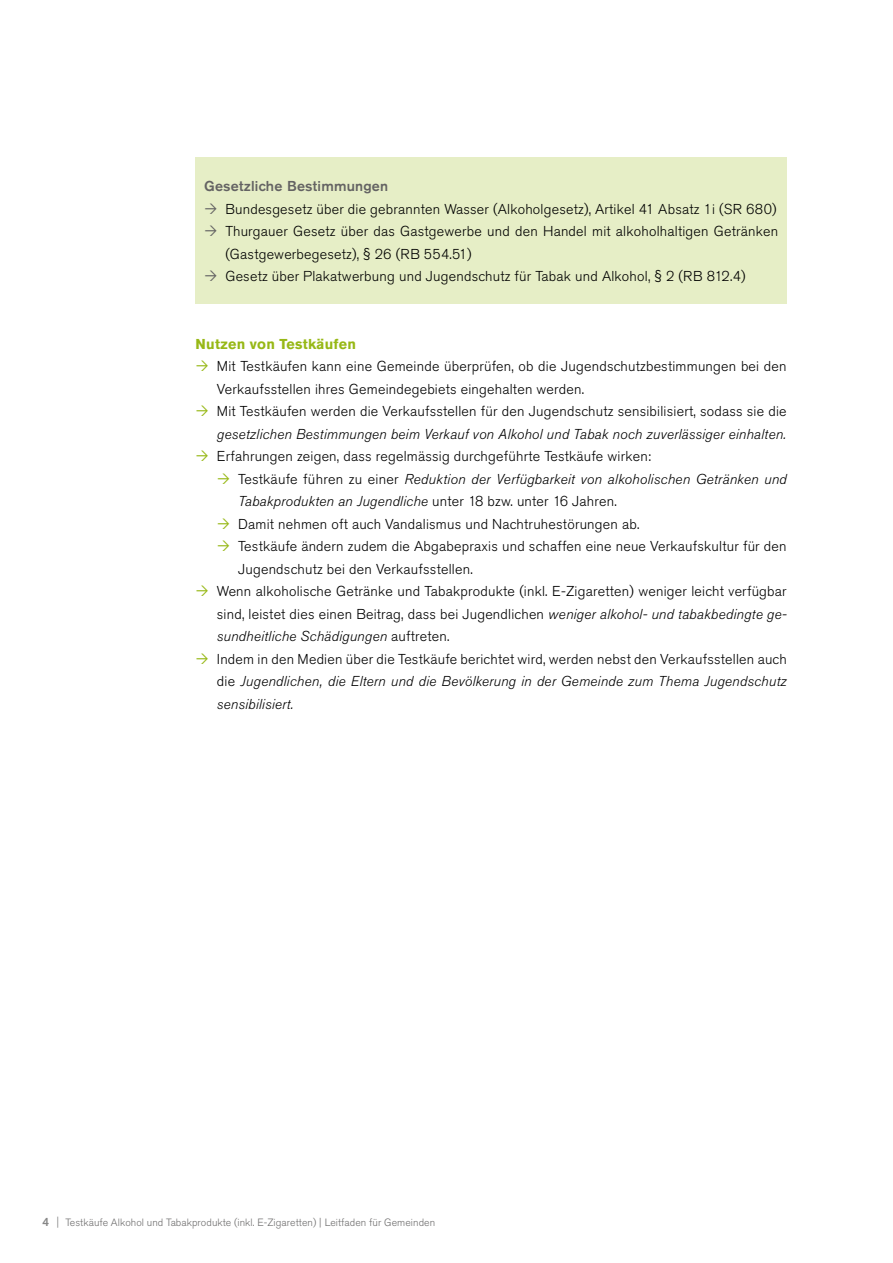
<style>
.page{position:relative;width:893px;height:1263px;background:#fff}
.page>*{position:absolute;margin:0;border:0;box-sizing:border-box;transform-origin:0 0}
.t1{font:300 14.25px/22.5px "Akzidenz Grotesk Pro";letter-spacing:.015em;color:#000}
.t2{font:italic 300 14.25px "Akzidenz Grotesk Pro";letter-spacing:.015em;color:#000}
.t3{font:500 14.25px "Akzidenz Grotesk Pro";letter-spacing:.015em;color:#646363}
.t4{font:700 14.25px "Akzidenz Grotesk Pro";letter-spacing:.015em;color:#97b816}
.t5{font:300 10.5px "Akzidenz Grotesk Pro";letter-spacing:.005em;color:#706f6f}
.s1{font-style:normal}
.s2{font-style:italic}
.s3{font-weight:500;font-size:12px;color:#878787}
.s4{font-size:12px;color:#878787}
</style>
<div class="page">
<div style="left:196px;top:157px;width:591px;height:147px;background:#e6eec6"></div>
<p class="t3" style="left:204px;top:177px;width:186px">Gesetzliche Bestimmungen</p>
<p class="t1" style="left:225px;top:197px;width:554px">Bundesgesetz über die gebrannten Wasser (Alkoholgesetz), Artikel 41 Absatz 1i (SR 680)<br>Thurgauer Gesetz über das Gastgewerbe und den Handel mit alkoholhaltigen Getränken (Gastgewerbegesetz), § 26 (RB 554.51)<br>Gesetz über Plakatwerbung und Jugendschutz für Tabak und Alkohol, § 2 (RB 812.4)</p>
<p class="t4" style="left:196px;top:334px;width:162px">Nutzen von Testkäufen</p>
<p class="t1" style="left:217px;top:355px;width:571px">Mit Testkäufen kann eine Gemeinde überprüfen, ob die Jugendschutzbestimmungen bei den<br>Verkaufsstellen ihres Gemeindegebiets eingehalten werden.<br>Mit Testkäufen werden die Verkaufsstellen für den Jugendschutz sensibilisiert, sodass sie die</p>
<p class="t2" style="left:217px;top:424px;width:571px">gesetzlichen Bestimmungen beim Verkauf von Alkohol und Tabak noch zuverlässiger einhalten.</p>
<p class="t1" style="left:217px;top:445px;width:436px">Erfahrungen zeigen, dass regelmässig durchgeführte Testkäufe wirken:</p>
<p class="t2" style="left:238px;top:469px;width:550px"><span class="s1">Testkäufe führen zu einer</span> Reduktion der Verfügbarkeit von alkoholischen Getränken und</p>
<p class="t2" style="left:238px;top:492px;width:380px">Tabakprodukten an Jugendliche <span class="s1">unter 18 bzw. unter 16 Jahren.</span></p>
<p class="t1" style="left:238px;top:512px;width:403px">Damit nehmen oft auch Vandalismus und Nachtruhestörungen ab.</p>
<p class="t1" style="left:238px;top:535px;width:550px">Testkäufe ändern zudem die Abgabepraxis und schaffen eine neue Verkaufskultur für den</p>
<p class="t1" style="left:238px;top:557px;width:236px">Jugendschutz bei den Verkaufsstellen.</p>
<p class="t1" style="left:217px;top:580px;width:571px">Wenn alkoholische Getränke und Tabakprodukte (inkl. E-Zigaretten) weniger leicht verfügbar</p>
<p class="t1" style="left:217px;top:602px;width:571px">sind, leistet dies einen Beitrag, dass bei Jugendlichen <span class="s2">weniger alkohol- und tabakbedingte ge-</span></p>
<p class="t2" style="left:217px;top:627px;width:234px">sundheitliche Schädigungen <span class="s1">auftreten.</span></p>
<p class="t1" style="left:217px;top:647px;width:571px">Indem in den Medien über die Testkäufe berichtet wird, werden nebst den Verkaufsstellen auch</p>
<p class="t2" style="left:217px;top:672px;width:571px"><span class="s1">die</span> Jugendlichen, die Eltern und die Bevölkerung in der Gemeinde zum Thema Jugendschutz</p>
<p class="t2" style="left:217px;top:694px;width:78px">sensibilisiert.</p>
<p class="t5" style="left:43px;top:1216px;width:394px"><span class="s3">4</span> <span class="s4">|</span> Testkäufe Alkohol und Tabakprodukte (inkl. E-Zigaretten) | Leitfaden für Gemeinden</p>
</div>
